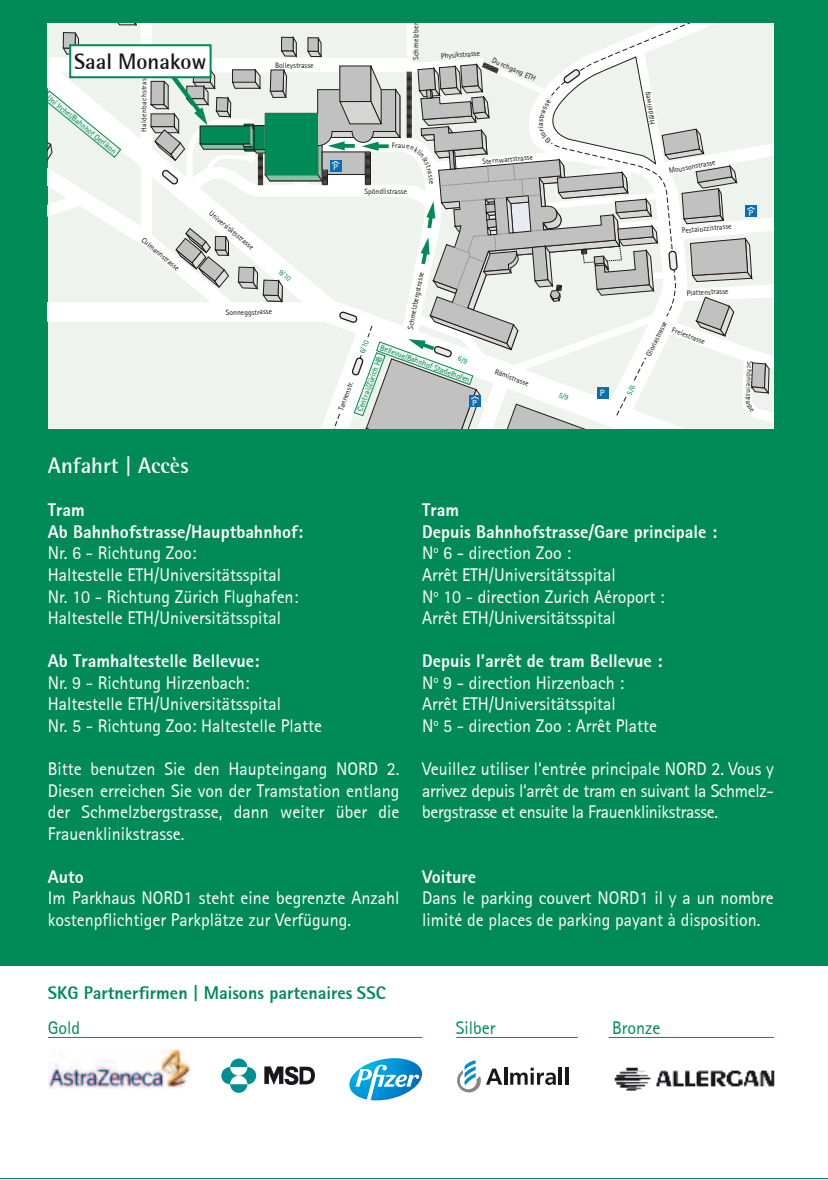
<style>
.page{position:relative;width:828px;height:1180px;background:#fff}
.page>*{position:absolute;margin:0;border:0;box-sizing:border-box;transform-origin:0 0}
.t1{font:700 22px "Libre Semi Sans S Si";color:#fff}
.t2{font:700 22px "Libre Semi Sans S Si";color:#1a171c}
.t3{font:18px/21.6px "Libre Sans Serif S Si";color:#fff}
.t4{font:800 18px/21.6px "Libre Sans Serif Black S Si";color:#fff}
.t5{font:800 18px "Libre Sans Serif Black S Si";color:#008a59}
.t6{font:18px "Libre Sans Serif S Si";color:#008a59}
.t7{font:9px "Libre Sans Serif S Si";color:#fff;scale:1.13 1}
.t8{font:8.6px "Libre Sans Serif S Si";color:#fff;scale:1.13 1}
.t9{font:8px "Libre Sans Serif S Si";color:#008a58}
.t10{font:7.6px "Libre Sans Serif S Si";color:#1f1c19}
.t11{font:7.6px "Libre Sans Serif S Si";color:#008a58}
</style>
<div class="page">
<div style="left:0;top:0;width:828px;height:1178px;background:#008a59"></div>
<div style="left:0;top:966px;width:828px;height:212px;background:#fff"></div>
<img style="left:48px;top:1049px;width:142px;height:38px">
<hr style="left:504px;top:1067px;width:3px;height:17px;background:#1a171c">
<svg style="left:510px;top:1067px;width:46px;height:17px"></svg>
<hr style="left:559px;top:1067px;width:3px;height:17px;background:#1a171c">
<hr style="left:565px;top:1067px;width:3px;height:17px;background:#1a171c">
<svg style="left:457px;top:1060px;width:45px;height:32px"></svg>
<img style="left:614px;top:1067px;width:161px;height:24px">
<svg style="left:349px;top:1058px;width:73px;height:42px"></svg>
<div style="left:221px;top:1066px;width:17px;height:18px;background:#008f8e;border-radius:50%"></div>
<div style="left:239px;top:1066px;width:17px;height:18px;background:#008f8e;border-radius:50%"></div>
<div style="left:230px;top:1058px;width:17px;height:17px;background:#008f8e;border-radius:50%"></div>
<svg style="left:230px;top:1075px;width:17px;height:17px"></svg>
<svg style="left:230px;top:1066px;width:17px;height:18px"></svg>
<svg style="left:264px;top:1066px;width:51px;height:18px"></svg>
<hr style="left:48px;top:1036px;width:374px;height:1px;background:#008a59">
<hr style="left:456px;top:1036px;width:122px;height:1px;background:#008a59">
<hr style="left:608px;top:1036px;width:166px;height:1px;background:#008a59">
<svg style="left:48px;top:23px;width:102px;height:405px;background:#f1f5f1"></svg>
<div style="left:48px;top:23px;width:93px;height:34px;background:#eef3ee"></div>
<svg style="left:117px;top:23px;width:20px;height:3px"></svg>
<svg style="left:63px;top:33px;width:16px;height:22px"></svg>
<div style="left:63px;top:33px;width:12px;height:15px;background:#c2c1c1"></div>
<div style="left:63px;top:32px;width:13px;height:16px;border:1px solid #1f1c19"></div>
<svg style="left:48px;top:72px;width:93px;height:92px;background:#ecf3ee"></svg>
<div style="left:70px;top:45px;width:141px;height:32px;background:#fff"></div>
<div style="left:69px;top:44px;width:143px;height:34px;border:2px solid #008a59"></div>
<svg style="left:150px;top:23px;width:624px;height:406px;background:#dbe1dd"></svg>
<p class="t2" style="left:74px;top:47px;width:134px">Saal Monakow</p>
<p class="t9" style="left:51px;top:93px;width:89px;rotate:39deg">Uni Irchel/Bahnhof Oerlikon</p>
<p class="t10" style="left:139px;top:132px;width:62px;rotate:-90deg">H a l d es sar t shcabne</p>
<p class="t10" style="left:275px;top:61px;width:40px">Bolleystrasse</p>
<p class="t10" style="left:145px;top:235px;width:49px;rotate:40deg">Culmannstrasse</p>
<p class="t10" style="left:213px;top:209px;width:57px;rotate:40deg">Universitätsstrasse</p>
<p class="t11" style="left:283px;top:267px;width:15px;rotate:40deg">9/10</p>
<p class="t10" style="left:226px;top:308px;width:48px;rotate:-1deg">Sonneggstrasse</p>
<p class="t1" style="left:48px;top:452px;width:143px">Anfahrt | Accès</p>
<p class="t8" style="left:333px;top:162px;width:6px">P</p>
<p class="t10" style="left:411px;top:60px;width:61px;rotate:-90deg">mhcS ssar tsgrebz le</p>
<p class="t10" style="left:440px;top:51px;width:41px;rotate:-4deg">Physikstrasse</p>
<p class="t10" style="left:494px;top:55px;width:48px;rotate:24deg">Du rchgang ETH</p>
<p class="t10" style="left:392px;top:141px;width:15px">Frau</p>
<p class="t10" style="left:364px;top:186px;width:44px">Spöndlistrasse</p>
<p class="t10" style="left:482px;top:157px;width:52px;rotate:-5deg">Sternwartstrasse</p>
<p class="t10" style="left:406px;top:328px;width:60px;rotate:-79deg">Schmelzbergstrasse</p>
<p class="t11" style="left:357px;top:351px;width:15px;rotate:-68deg">6/10</p>
<p class="t9" style="left:382px;top:343px;width:97px;rotate:20deg">Bellevue/Bahnhof Stadelhofen</p>
<p class="t9" style="left:355px;top:409px;width:60px;rotate:-70deg">Central/Zürich HB</p>
<p class="t10" style="left:336px;top:408px;width:32px;rotate:-70deg">Tannenstr.</p>
<p class="t8" style="left:472px;top:397px;width:6px">P</p>
<p class="t10" style="left:496px;top:367px;width:37px;rotate:20deg">Rämistrasse</p>
<p class="t7" style="left:600px;top:388px;width:6px">P</p>
<p class="t10" style="left:648px;top:125px;width:35px;rotate:-101deg">Häldeliweg</p>
<p class="t10" style="left:668px;top:166px;width:49px;rotate:-10deg">Moussonstrasse</p>
<p class="t10" style="left:681px;top:226px;width:52px;rotate:-6deg">Pestalozzistrasse</p>
<p class="t8" style="left:748px;top:208px;width:6px">P</p>
<p class="t10" style="left:686px;top:288px;width:43px;rotate:-3deg">Plattenstrasse</p>
<p class="t10" style="left:644px;top:354px;width:40px;rotate:-64deg">Gloriastrasse</p>
<p class="t10" style="left:674px;top:325px;width:36px;rotate:20deg">Freiestrasse</p>
<p class="t10" style="left:754px;top:361px;width:33px;rotate:92deg">Schön el ni</p>
<p class="t4" style="left:48px;top:499px;width:256px">Tram<br>Ab Bahnhofstrasse/Hauptbahnhof:</p>
<p class="t3" style="left:48px;top:542px;width:252px">Nr. 6 - Richtung Zoo:<br>Haltestelle ETH/Universitätsspital Nr. 10 - Richtung Zürich Flughafen:<br>Haltestelle ETH/Universitätsspital</p>
<p class="t4" style="left:48px;top:650px;width:213px">Ab Tramhaltestelle Bellevue:</p>
<p class="t3" style="left:48px;top:671px;width:276px">Nr. 9 - Richtung Hirzenbach:<br>Haltestelle ETH/Universitätsspital<br>Nr. 5 - Richtung Zoo: Haltestelle Platte</p>
<p class="t3" style="left:48px;top:757px;width:353px;text-align:justify">Bitte benutzen Sie den Haupteingang NORD 2.<br>Diesen erreichen Sie von der Tramstation entlang der Schmelzbergstrasse, dann weiter über die Frauenklinikstrasse.</p>
<p class="t4" style="left:48px;top:865px;width:37px">Auto</p>
<p class="t3" style="left:48px;top:887px;width:353px">Im Parkhaus NORD1 steht eine begrenzte Anzahl kostenpflichtiger Parkplätze zur Verfügung.</p>
<p class="t4" style="left:422px;top:499px;width:296px">Tram<br>Depuis Bahnhofstrasse/Gare principale :</p>
<p class="t3" style="left:422px;top:542px;width:244px">N<sup>o</sup> 6 - direction Zoo :<br>Arrêt ETH/Universitätsspital<br>N<sup>o</sup> 10 - direction Zurich Aéroport :<br>Arrêt ETH/Universitätsspital</p>
<p class="t4" style="left:422px;top:650px;width:242px">Depuis l’arrêt de tram Bellevue :</p>
<p class="t3" style="left:422px;top:671px;width:236px">N<sup>o</sup> 9 - direction Hirzenbach :<br>Arrêt ETH/Universitätsspital<br>N<sup>o</sup> 5 - direction Zoo : Arrêt Platte</p>
<p class="t3" style="left:422px;top:757px;width:353px;text-align:justify">Veuillez utiliser l‘entrée principale NORD 2. Vous y arrivez depuis l‘arrêt de tram en suivant la Schmelz&shy;bergstrasse et ensuite la Frauenklinikstrasse.</p>
<p class="t4" style="left:422px;top:865px;width:56px">Voiture</p>
<p class="t3" style="left:422px;top:887px;width:353px">Dans le parking couvert NORD1 il y a un nombre limité de places de parking payant à disposition.</p>
<p class="t5" style="left:48px;top:981px;width:339px">SKG Partnerfirmen | Maisons partenaires SSC</p>
<p class="t6" style="left:48px;top:1016px;width:34px">Gold</p>
<p class="t6" style="left:456px;top:1016px;width:41px">Silber</p>
<p class="t6" style="left:612px;top:1016px;width:50px">Bronze</p>
</div>
